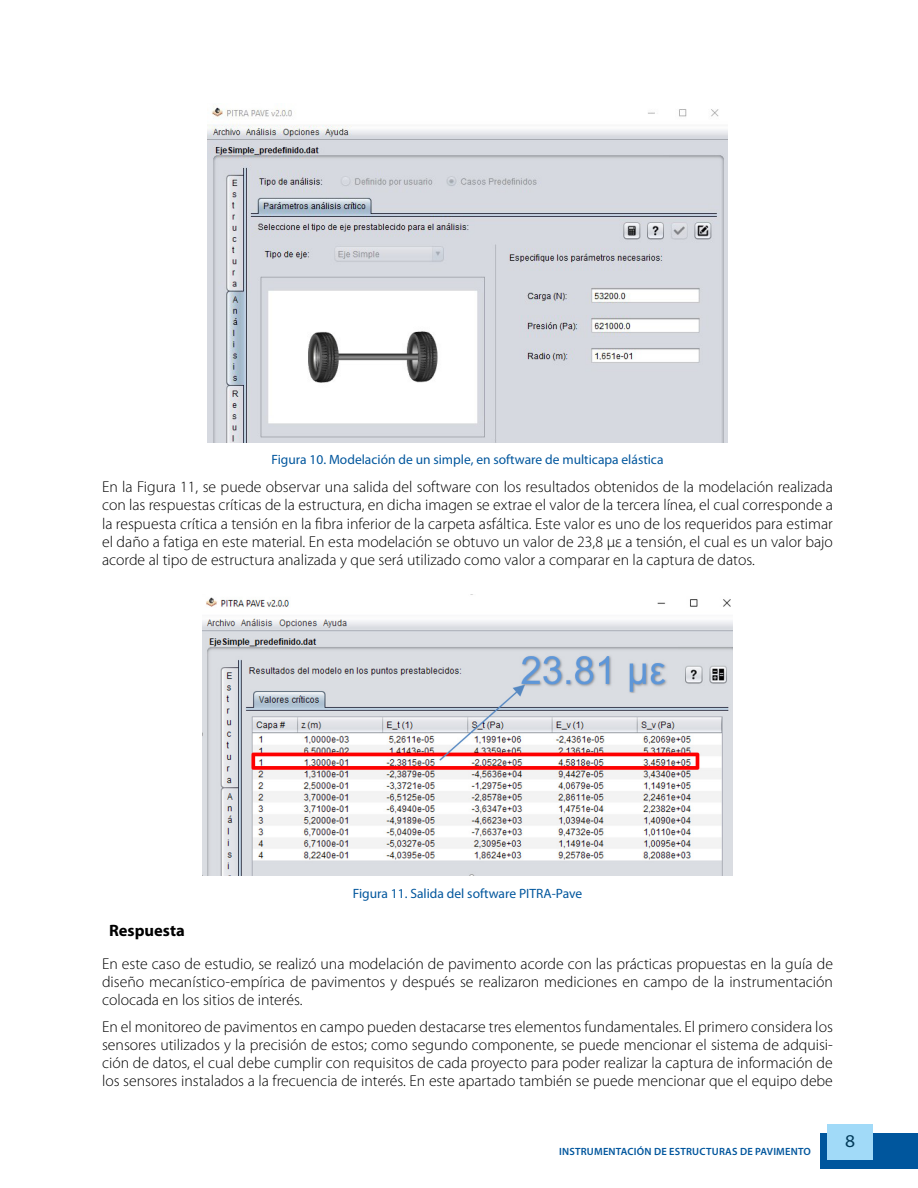
<style>
.page{position:relative;width:918px;height:1188px;background:#fff}
.page>*{position:absolute;margin:0;border:0;box-sizing:border-box;transform-origin:0 0}
.t1{font:semi-expanded 18px "Myriad Pro";color:#023b5a}
.t2{font:700 16.5px "Myriad Pro";color:#000}
.t3{font:300 15.75px/18.1px "Myriad Pro";color:#000;text-align:justify}
.t4{font:13.5px "Myriad Pro";color:#00569d}
.t5{font:600 10.5px "Myriad Pro";letter-spacing:.02em;color:#00569d}
</style>
<div class="page">
<div style="left:820px;top:1134px;width:98px;height:35px;background:#00569d"></div>
<div style="left:828px;top:1124px;width:45px;height:35px;background:#a1daf8"></div>
<img style="left:208px;top:106px;width:519px;height:336px">
<img style="left:203px;top:594px;width:529px;height:281px">
<p class="t4" style="left:271px;top:451px;width:394px">Figura 10. Modelación de un simple, en software de multicapa elástica</p>
<p class="t3" style="left:102px;top:478px;width:732px">En la Figura 11, se puede observar una salida del software con los resultados obtenidos de la modelación realizada con las respuestas críticas de la estructura, en dicha imagen se extrae el valor de la tercera línea, el cual corresponde a la respuesta crítica a tensión en la fibra inferior de la carpeta asfáltica. Este valor es uno de los requeridos para estimar el daño a fatiga en este material. En esta modelación se obtuvo un valor de 23,8 µε a tensión, el cual es un valor bajo acorde al tipo de estructura analizada y que será utilizado como valor a comparar en la captura de datos.</p>
<p class="t4" style="left:353px;top:886px;width:231px">Figura 11. Salida del software PITRA-Pave</p>
<p class="t2" style="left:109px;top:919px;width:77px">Respuesta</p>
<p class="t3" style="left:102px;top:955px;width:732px">En este caso de estudio, se realizó una modelación de pavimento acorde con las prácticas propuestas en la guía de diseño mecanístico-empírica de pavimentos y después se realizaron mediciones en campo de la instrumentación colocada en los sitios de interés.</p>
<p class="t3" style="left:102px;top:1018px;width:732px">En el monitoreo de pavimentos en campo pueden destacarse tres elementos fundamentales. El primero considera los sensores utilizados y la precisión de estos; como segundo componente, se puede mencionar el sistema de adquisi&shy;ción de datos, el cual debe cumplir con requisitos de cada proyecto para poder realizar la captura de información de los sensores instalados a la frecuencia de interés. En este apartado también se puede mencionar que el equipo debe</p>
<p class="t5" style="left:559px;top:1144px;width:253px">INSTRUMENTACIÓN DE ESTRUCTURAS DE PAVIMENTO</p>
<p class="t1" style="left:845px;top:1131px;width:12px">8</p>
</div>
